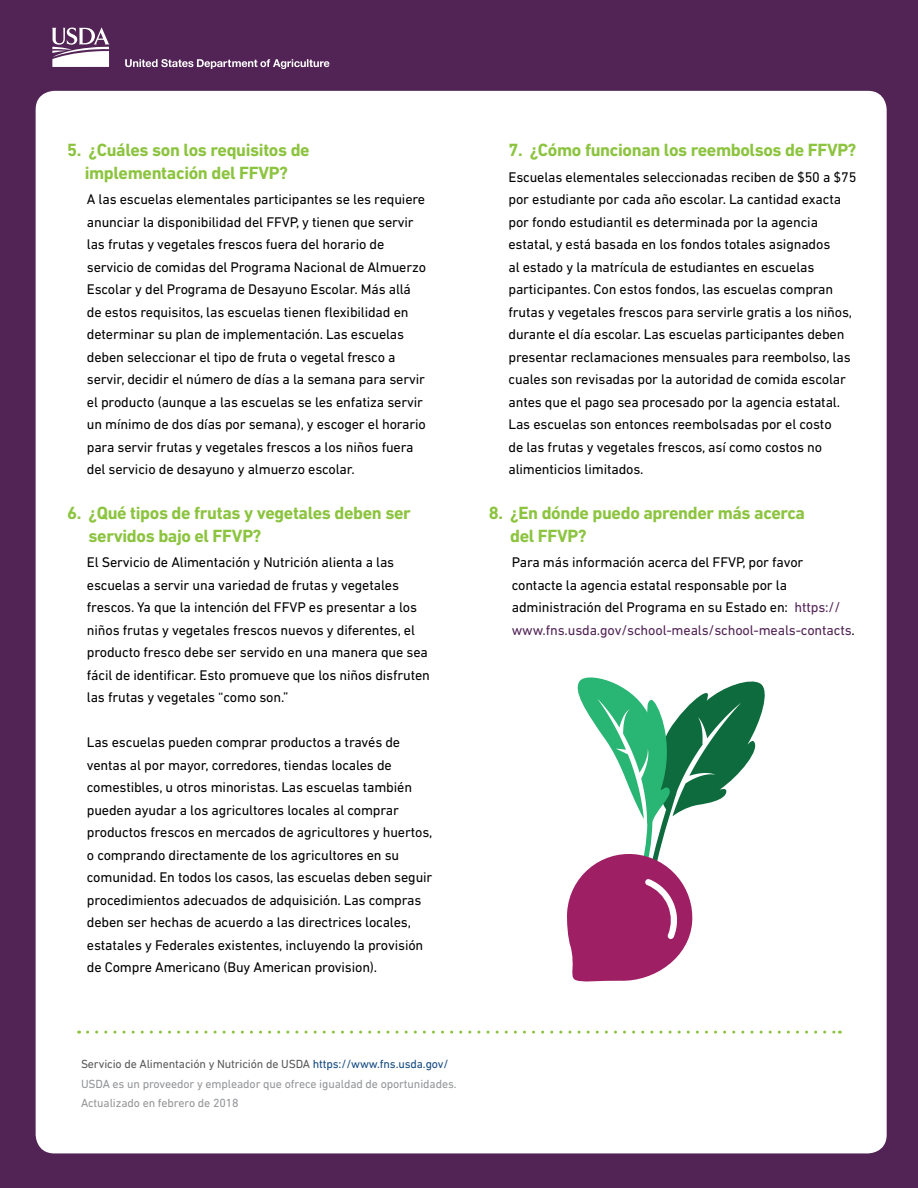
<style>
.page{position:relative;width:918px;height:1188px;background:#522355}
.page>*{position:absolute;margin:0;border:0;box-sizing:border-box;transform-origin:0 0}
.t1{font:700 18px/22.5px "DIN Next LT Pro";letter-spacing:-.02em;color:#8cc440}
.t2{font:14.25px/22.5px "DIN Next LT Pro";letter-spacing:-.01em;color:#000}
.t3{font:12px "DIN Next LT Pro";letter-spacing:-.01em;color:#939598}
.t4{font:12px "DIN Next LT Pro";letter-spacing:-.01em;color:#58595b}
.s1{color:#522355}
.s2{color:#124980}
</style>
<div class="page">
<div style="left:36px;top:92px;width:850px;height:1061px;background:#fff;border-radius:18px"></div>
<svg style="left:52px;top:27px;width:58px;height:40px"></svg>
<svg style="left:125px;top:59px;width:204px;height:10px"></svg>
<svg style="left:88px;top:1031px;width:752px;height:3px"></svg>
<svg style="left:567px;top:677px;width:198px;height:305px"></svg>
<h2 class="t1" style="left:67px;top:139px;width:244px;text-align:center">5. ¿Cuáles son los requisitos de implementación del FFVP?</h2>
<p class="t2" style="left:87px;top:188px;width:341px">A las escuelas elementales participantes se les requiere anunciar la disponibilidad del FFVP, y tienen que servir las frutas y vegetales frescos fuera del horario de servicio de comidas del Programa Nacional de Almuerzo Escolar y del Programa de Desayuno Escolar. Más allá de estos requisitos, las escuelas tienen flexibilidad en determinar su plan de implementación. Las escuelas deben seleccionar el tipo de fruta o vegetal fresco a servir, decidir el número de días a la semana para servir el producto (aunque a las escuelas se les enfatiza servir un mínimo de dos días por semana), y escoger el horario para servir frutas y vegetales frescos a los niños fuera del servicio de desayuno y almuerzo escolar.</p>
<h2 class="t1" style="left:89px;top:502px;width:324px;text-indent:-21px">6. ¿Qué tipos de frutas y vegetales deben ser servidos bajo el FFVP?</h2>
<p class="t2" style="left:87px;top:551px;width:345px">El Servicio de Alimentación y Nutrición alienta a las escuelas a servir una variedad de frutas y vegetales frescos. Ya que la intención del FFVP es presentar a los niños frutas y vegetales frescos nuevos y diferentes, el producto fresco debe ser servido en una manera que sea fácil de identificar. Esto promueve que los niños disfruten las frutas y vegetales “como son.”</p>
<p class="t2" style="left:87px;top:731px;width:347px">Las escuelas pueden comprar productos a través de ventas al por mayor, corredores, tiendas locales de comestibles, u otros minoristas. Las escuelas también pueden ayudar a los agricultores locales al comprar productos frescos en mercados de agricultores y huertos, o comprando directamente de los agricultores en su comunidad. En todos los casos, las escuelas deben seguir procedimientos adecuados de adquisición. Las compras deben ser hechas de acuerdo a las directrices locales, estatales y Federales existentes, incluyendo la provisión de Compre Americano (Buy American provision).</p>
<h2 class="t1" style="left:508px;top:139px;width:349px">7. ¿Cómo funcionan los reembolsos de FFVP?</h2>
<p class="t2" style="left:508px;top:166px;width:349px">Escuelas elementales seleccionadas reciben de $50 a $75 por estudiante por cada año escolar. La cantidad exacta por fondo estudiantil es determinada por la agencia estatal, y está basada en los fondos totales asignados<br>al estado y la matrícula de estudiantes en escuelas participantes. Con estos fondos, las escuelas compran frutas y vegetales frescos para servirle gratis a los niños, durante el día escolar. Las escuelas participantes deben presentar reclamaciones mensuales para reembolso, las cuales son revisadas por la autoridad de comida escolar antes que el pago sea procesado por la agencia estatal.<br>Las escuelas son entonces reembolsadas por el costo<br>de las frutas y vegetales frescos, así como costos no alimenticios limitados.</p>
<h2 class="t1" style="left:510px;top:502px;width:296px;text-indent:-21px">8. ¿En dónde puedo aprender más acerca del FFVP?</h2>
<p class="t2" style="left:512px;top:551px;width:345px">Para más información acerca del FFVP, por favor contacte la agencia estatal responsable por la administración del Programa en su Estado en: <span class="s1">https:// www.fns.usda.gov/school-meals/school-meals-contacts</span>.</p>
<p class="t4" style="left:81px;top:1057px;width:369px">Servicio de Alimentación y Nutrición de USDA <span class="s2">https://www.fns.usda.gov/</span></p>
<p class="t3" style="left:81px;top:1077px;width:377px">USDA es un proveedor y empleador que ofrece igualdad de oportunidades.</p>
<p class="t3" style="left:81px;top:1096px;width:159px">Actualizado en febrero de 2018</p>
</div>
